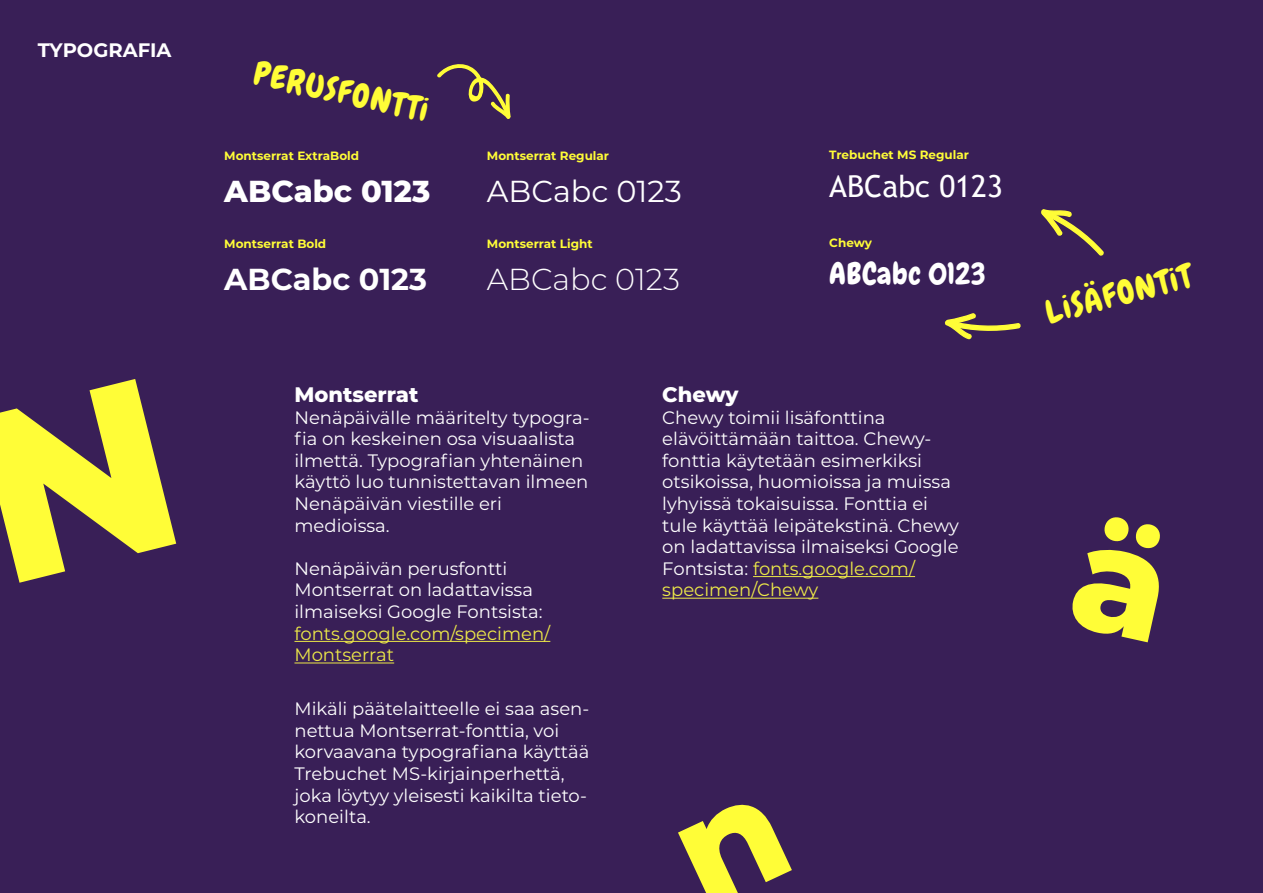
<style>
.page{position:relative;width:1263px;height:893px;background:#391f57}
.page>*{position:absolute;margin:0;border:0;box-sizing:border-box;transform-origin:0 0}
.t1{font:33px "Chewy";color:#fffd37}
.t2{font:800 30.3px "Montserrat";color:#fff}
.t3{font:700 30.3px "Montserrat";color:#fff}
.t4{font:30.3px "Montserrat";color:#fff}
.t5{font:300 30.3px "Montserrat";color:#fff}
.t6{font:30.3px "Trebuchet MS";color:#fff}
.t7{font:30.3px "Chewy";letter-spacing:.02em;color:#fff}
.t8{font:800 21px "Montserrat";color:#fff}
.t9{font:700 19.5px "Montserrat";color:#fff}
.t10{font:18px/21.6px "Montserrat";color:#fff}
.t11{font:18px/21.6px "Montserrat";color:#ede948}
.t12{font:700 12px "Montserrat";color:#fffd37}
.s1{color:#ede948}
</style>
<div class="page">
<hr style="left:294px;top:641px;width:256px;height:1px;background:#ede948">
<hr style="left:294px;top:662px;width:100px;height:1px;background:#ede948">
<hr style="left:753px;top:576px;width:162px;height:1px;background:#ede948">
<hr style="left:662px;top:598px;width:156px;height:1px;background:#ede948">
<svg style="left:0;top:379px;width:176px;height:204px"></svg>
<svg style="left:1072px;top:517px;width:88px;height:125px"></svg>
<svg style="left:678px;top:804px;width:114px;height:89px"></svg>
<svg style="left:944px;top:313px;width:77px;height:27px"></svg>
<svg style="left:437px;top:64px;width:73px;height:55px"></svg>
<svg style="left:1041px;top:209px;width:63px;height:47px"></svg>
<p class="t9" style="left:38px;top:36px;width:135px">TYPOGRAFIA</p>
<p class="t1" style="left:260px;top:51px;width:179px;rotate:13deg">PERUSFONTTi</p>
<p class="t12" style="left:224px;top:147px;width:136px">Montserrat ExtraBold</p>
<p class="t12" style="left:487px;top:147px;width:124px">Montserrat Regular</p>
<p class="t12" style="left:829px;top:146px;width:141px">Trebuchet MS Regular</p>
<p class="t2" style="left:224px;top:169px;width:207px">ABCabc 0123</p>
<p class="t4" style="left:487px;top:170px;width:196px">ABCabc 0123</p>
<p class="t6" style="left:829px;top:168px;width:175px">ABCabc 0123</p>
<p class="t12" style="left:224px;top:235px;width:103px">Montserrat Bold</p>
<p class="t12" style="left:487px;top:235px;width:107px">Montserrat Light</p>
<p class="t12" style="left:829px;top:234px;width:44px">Chewy</p>
<p class="t3" style="left:224px;top:257px;width:204px">ABCabc 0123</p>
<p class="t5" style="left:487px;top:259px;width:194px">ABCabc 0123</p>
<p class="t7" style="left:829px;top:254px;width:158px">ABCabc 0123</p>
<p class="t8" style="left:294px;top:379px;width:126px">Montserrat</p>
<p class="t10" style="left:294px;top:406px;width:297px">Nenäpäivälle määritelty typogra&shy;fia on keskeinen osa visuaalista ilmettä. Typografian yhtenäinen käyttö luo tunnistettavan ilmeen<br>Nenäpäivän viestille eri</p>
<p class="t10" style="left:294px;top:514px;width:97px">medioissa.</p>
<p class="t10" style="left:294px;top:557px;width:214px">Nenäpäivän perusfontti</p>
<p class="t10" style="left:294px;top:579px;width:240px">Montserrat on ladattavissa</p>
<p class="t10" style="left:294px;top:600px;width:250px">ilmaiseksi Google Fontsista:</p>
<p class="t11" style="left:294px;top:622px;width:257px">fonts.google.com/specimen/<br>Montserrat</p>
<p class="t10" style="left:294px;top:697px;width:296px">Mikäli päätelaitteelle ei saa asen&shy;nettua Montserrat-fonttia, voi korvaavana typografiana käyttää<br>Trebuchet MS-kirjainperhettä, joka löytyy yleisesti kaikilta tieto&shy;koneilta.</p>
<p class="t8" style="left:662px;top:379px;width:78px">Chewy</p>
<p class="t10" style="left:662px;top:406px;width:298px">Chewy toimii lisäfonttina elävöittämään taittoa. Chewy&shy;fonttia käytetään esimerkiksi otsikoissa, huomioissa ja muissa lyhyissä tokaisuissa. Fonttia ei tule käyttää leipätekstinä. Chewy on ladattavissa ilmaiseksi Google<br>Fontsista: <span class="s1">fonts.google.com/ specimen/Chewy</span></p>
<p class="t1" style="left:1041px;top:293px;width:151px;rotate:-15deg">LiSÄFONTiT</p>
</div>
